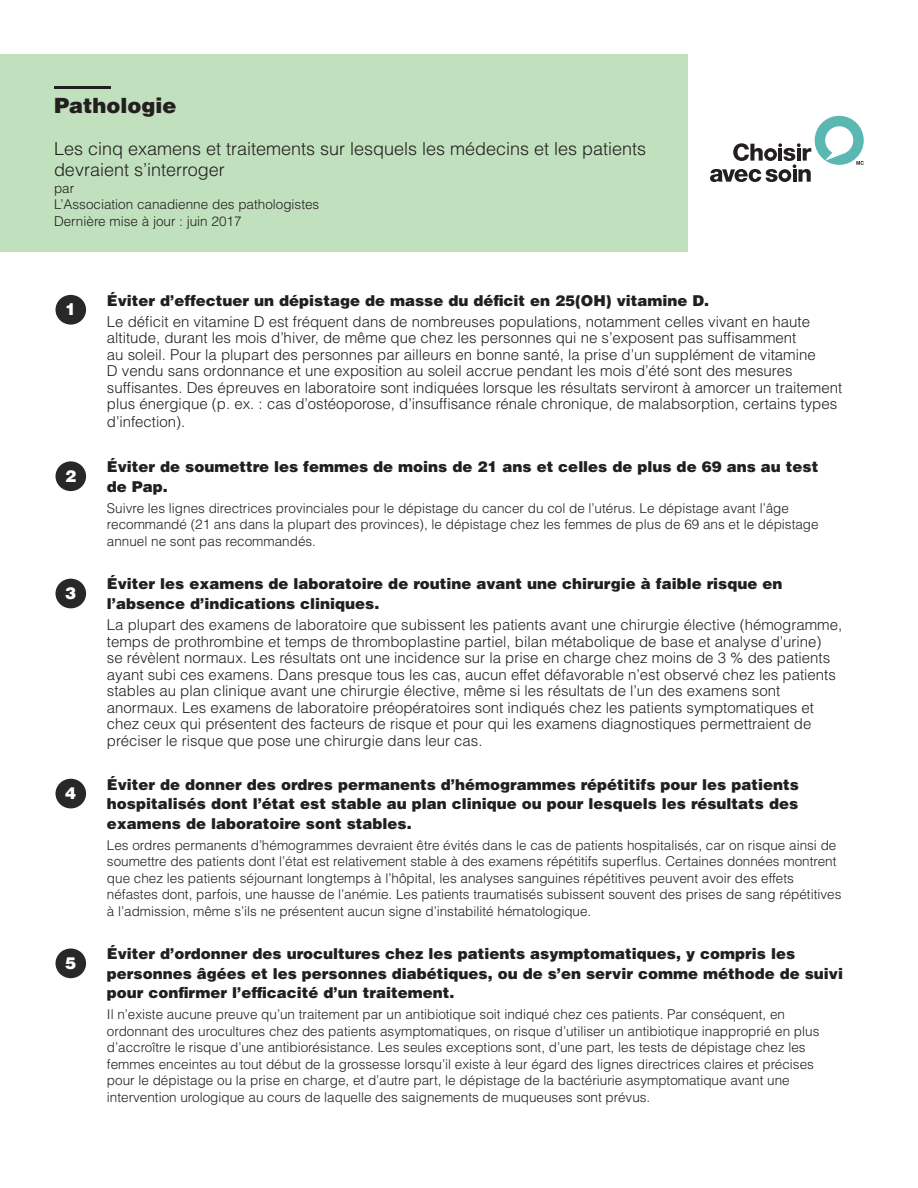
<style>
.page{position:relative;width:918px;height:1188px;background:#fff}
.page>*{position:absolute;margin:0;border:0;box-sizing:border-box;transform-origin:0 0}
.t1{font:900 21px "Helvetica LT Std";color:#231f20}
.t2{font:300 18px/21px "Helvetica LT Std";color:#231f20}
.t3{font:900 16.5px "Helvetica LT Std";color:#fff}
.Rationale_desc_blue{font:300 15px/16.5px "Helvetica LT Std";color:#231f20}
.Rationale_desc_blue-2{font:900 15px/19.5px "Helvetica LT Std";color:#231f20}
.Rationale_desc_blue-3{font:300 13.5px/16.5px "Helvetica LT Std";color:#231f20}
</style>
<div class="page">
<svg style="left:710px;top:116px;width:154px;height:66px"></svg>
<div style="left:0;top:54px;width:688px;height:198px;background:#c1e0bd"></div>
<hr style="left:54px;top:86px;width:57px;height:3px;background:#231f20">
<div style="left:56px;top:295px;width:30px;height:30px;background:#282828;border-radius:50%"></div>
<div style="left:56px;top:461px;width:30px;height:30px;background:#282828;border-radius:50%"></div>
<div style="left:56px;top:579px;width:30px;height:29px;background:#282828;border-radius:50%"></div>
<div style="left:56px;top:779px;width:30px;height:29px;background:#282828;border-radius:50%"></div>
<div style="left:56px;top:949px;width:30px;height:29px;background:#282828;border-radius:50%"></div>
<p class="t1" style="left:54px;top:92px;width:124px">Pathologie</p>
<p class="t2" style="left:54px;top:138px;width:594px">Les cinq examens et traitements sur lesquels les médecins et les patients devraient s’interroger</p>
<p class="Rationale_desc_blue-3" style="left:54px;top:180px;width:22px">par</p>
<p class="Rationale_desc_blue-3" style="left:54px;top:196px;width:267px">L’Association canadienne des pathologistes</p>
<p class="Rationale_desc_blue-3" style="left:54px;top:213px;width:189px">Dernière mise à jour : juin 2017</p>
<p class="t3" style="left:65px;top:298px;width:13px">1</p>
<p class="Rationale_desc_blue-2" style="left:107px;top:290px;width:604px">Éviter d’effectuer un dépistage de masse du déficit en 25(OH) vitamine D.</p>
<p class="Rationale_desc_blue" style="left:107px;top:313px;width:737px">Le déficit en vitamine D est fréquent dans de nombreuses populations, notamment celles vivant en haute altitude, durant les mois d’hiver, de même que chez les personnes qui ne s’exposent pas suffisamment<br>au soleil. Pour la plupart des personnes par ailleurs en bonne santé, la prise d’un supplément de vitamine<br>D vendu sans ordonnance et une exposition au soleil accrue pendant les mois d’été sont des mesures suffisantes. Des épreuves en laboratoire sont indiquées lorsque les résultats serviront à amorcer un traitement plus énergique (p. ex. : cas d’ostéoporose, d’insuffisance rénale chronique, de malabsorption, certains types</p>
<p class="Rationale_desc_blue" style="left:107px;top:413px;width:80px">d’infection).</p>
<p class="t3" style="left:65px;top:465px;width:13px">2</p>
<p class="Rationale_desc_blue-2" style="left:107px;top:457px;width:713px">Éviter de soumettre les femmes de moins de 21 ans et celles de plus de 69 ans au test de Pap.</p>
<p class="Rationale_desc_blue-3" style="left:107px;top:499px;width:713px">Suivre les lignes directrices provinciales pour le dépistage du cancer du col de l’utérus. Le dépistage avant l’âge recommandé (21 ans dans la plupart des provinces), le dépistage chez les femmes de plus de 69 ans et le dépistage annuel ne sont pas recommandés.</p>
<p class="t3" style="left:65px;top:582px;width:13px">3</p>
<p class="Rationale_desc_blue-2" style="left:107px;top:574px;width:677px">Éviter les examens de laboratoire de routine avant une chirurgie à faible risque en l’absence d’indications cliniques.</p>
<p class="Rationale_desc_blue" style="left:107px;top:617px;width:737px">La plupart des examens de laboratoire que subissent les patients avant une chirurgie élective (hémogramme, temps de prothrombine et temps de thromboplastine partiel, bilan métabolique de base et analyse d’urine)<br>se révèlent normaux. Les résultats ont une incidence sur la prise en charge chez moins de 3 % des patients ayant subi ces examens. Dans presque tous les cas, aucun effet défavorable n’est observé chez les patients stables au plan clinique avant une chirurgie élective, même si les résultats de l’un des examens sont anormaux. Les examens de laboratoire préopératoires sont indiqués chez les patients symptomatiques et chez ceux qui présentent des facteurs de risque et pour qui les examens diagnostiques permettraient de préciser le risque que pose une chirurgie dans leur cas.</p>
<p class="t3" style="left:65px;top:782px;width:13px">4</p>
<p class="Rationale_desc_blue-2" style="left:107px;top:774px;width:693px;text-align:justify">Éviter de donner des ordres permanents d’hémogrammes répétitifs pour les patients hospitalisés dont l’état est stable au plan clinique ou pour lesquels les résultats des examens de laboratoire sont stables.</p>
<p class="Rationale_desc_blue-3" style="left:107px;top:836px;width:736px">Les ordres permanents d’hémogrammes devraient être évités dans le cas de patients hospitalisés, car on risque ainsi de soumettre des patients dont l’état est relativement stable à des examens répétitifs superflus. Certaines données montrent que chez les patients séjournant longtemps à l’hôpital, les analyses sanguines répétitives peuvent avoir des effets néfastes dont, parfois, une hausse de l’anémie. Les patients traumatisés subissent souvent des prises de sang répétitives à l’admission, même s’ils ne présentent aucun signe d’instabilité hématologique.</p>
<p class="t3" style="left:65px;top:952px;width:13px">5</p>
<p class="Rationale_desc_blue-2" style="left:107px;top:944px;width:738px">Éviter d’ordonner des urocultures chez les patients asymptomatiques, y compris les personnes âgées et les personnes diabétiques, ou de s’en servir comme méthode de suivi pour confirmer l’efficacité d’un traitement.</p>
<p class="Rationale_desc_blue-3" style="left:107px;top:1006px;width:714px">Il n’existe aucune preuve qu’un traitement par un antibiotique soit indiqué chez ces patients. Par conséquent, en ordonnant des urocultures chez des patients asymptomatiques, on risque d’utiliser un antibiotique inapproprié en plus d’accroître le risque d’une antibiorésistance. Les seules exceptions sont, d’une part, les tests de dépistage chez les femmes enceintes au tout début de la grossesse lorsqu’il existe à leur égard des lignes directrices claires et précises pour le dépistage ou la prise en charge, et d’autre part, le dépistage de la bactériurie asymptomatique avant une intervention urologique au cours de laquelle des saignements de muqueuses sont prévus.</p>
</div>
